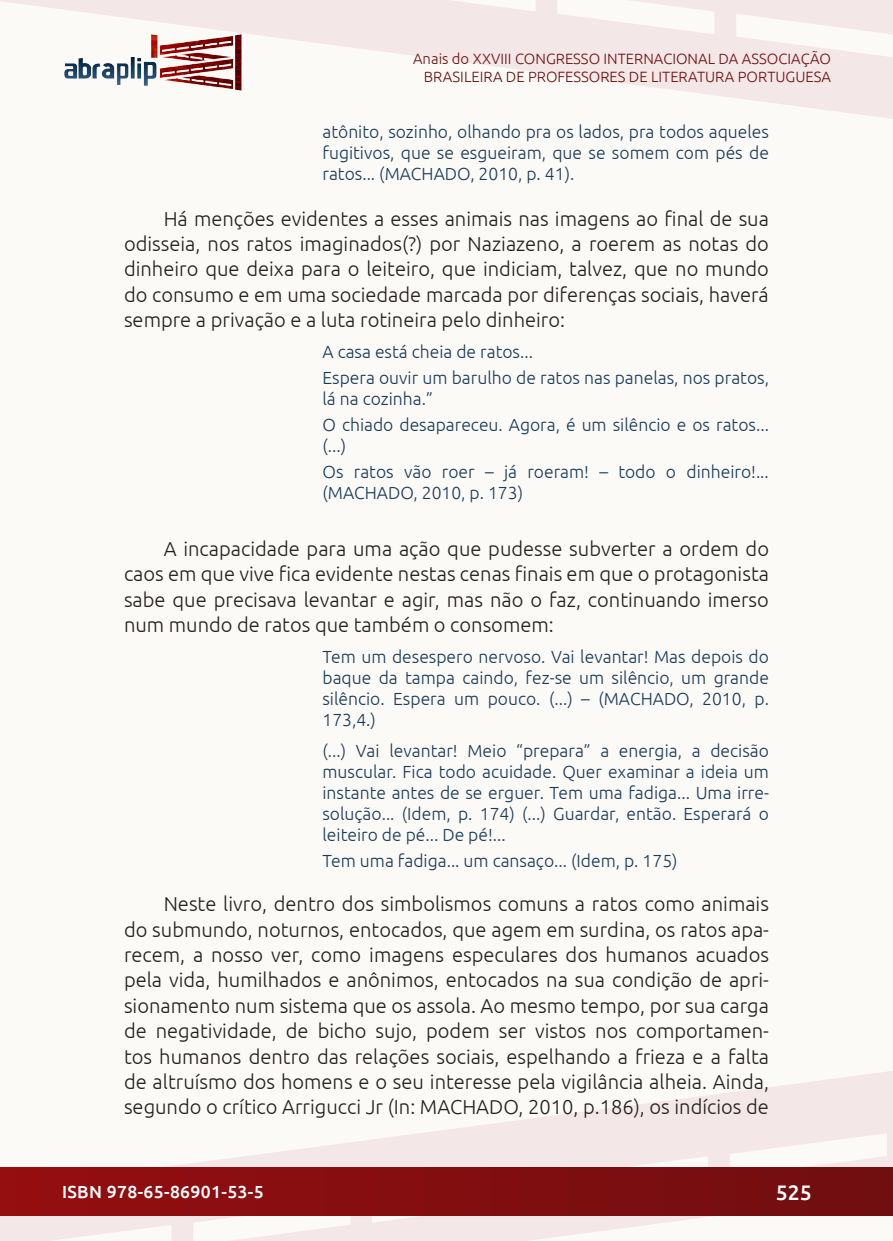
<style>
.page{position:relative;width:893px;height:1241px;background:#fff}
.page>*{position:absolute;margin:0;border:0;box-sizing:border-box;transform-origin:0 0}
.t1{font:500 21px "Ubuntu";color:#fff}
._7_CORPO{font:300 20.12px/25.4px "Ubuntu";color:#231f20;text-align:justify}
._9_1_CITAÇÃO_INIC{font:300 17.5px/21px "Ubuntu";color:#183b58;text-align:justify}
._9_CITAÇÃO{font:300 17.5px/21px "Ubuntu";color:#183b58;text-align:justify}
._9_2_CITAÇÃO_MEIO{font:300 17.5px/21px "Ubuntu";color:#183b58}
._9_3_CITAÇÃO_FIM{font:300 17.5px/21px "Ubuntu";color:#183b58}
.t2{font:500 17.5px "Ubuntu";letter-spacing:.02em;color:#fff}
.t3{font:300 14.88px/17.8px "Ubuntu";color:#700e10;text-align:right}
</style>
<div class="page">
<div style="left:0;top:0;width:893px;height:1240px;background:#fcfaf7"></div>
<svg style="left:0;top:1071px;width:893px;height:169px"></svg>
<svg style="left:0;top:0;width:893px;height:119px"></svg>
<div style="left:1px;top:1167px;width:891px;height:47px;background:linear-gradient(to right,#950e10,#700e10)"></div>
<img style="left:62px;top:31px;width:182px;height:62px">
<p class="t3" style="left:413px;top:49px;width:419px">Anais do XXVIII CONGRESSO INTERNACIONAL DA ASSOCIAÇÃO<br>BRASILEIRA DE PROFESSORES DE LITERATURA PORTUGUESA</p>
<p class="_9_CITAÇÃO" style="left:322px;top:120px;width:448px">atônito, sozinho, olhando pra os lados, pra todos aqueles fugitivos, que se esgueiram, que se somem com pés de ratos... (MACHADO, 2010, p. 41).</p>
<p class="_7_CORPO" style="left:124px;top:205px;width:646px;text-indent:40px">Há menções evidentes a esses animais nas imagens ao final de sua odisseia, nos ratos imaginados(?) por Naziazeno, a roerem as notas do dinheiro que deixa para o leiteiro, que indiciam, talvez, que no mundo do consumo e em uma sociedade marcada por diferenças sociais, haverá sempre a privação e a luta rotineira pelo dinheiro:</p>
<p class="_9_1_CITAÇÃO_INIC" style="left:322px;top:341px;width:212px">A casa está cheia de ratos...</p>
<p class="_9_2_CITAÇÃO_MEIO" style="left:322px;top:367px;width:448px">Espera ouvir um barulho de ratos nas panelas, nos pratos, lá na cozinha.”</p>
<p class="_9_2_CITAÇÃO_MEIO" style="left:322px;top:414px;width:448px">O chiado desapareceu. Agora, é um silêncio e os ratos... (...)</p>
<p class="_9_3_CITAÇÃO_FIM" style="left:322px;top:461px;width:448px">Os ratos vão roer – já roeram! – todo o dinheiro!... (MACHADO, 2010, p. 173)</p>
<p class="_7_CORPO" style="left:124px;top:535px;width:646px;text-indent:40px">A incapacidade para uma ação que pudesse subverter a ordem do caos em que vive fica evidente nestas cenas finais em que o protagonista sabe que precisava levantar e agir, mas não o faz, continuando imerso num mundo de ratos que também o consomem:</p>
<p class="_9_1_CITAÇÃO_INIC" style="left:322px;top:645px;width:448px">Tem um desespero nervoso. Vai levantar! Mas depois do baque da tampa caindo, fez-se um silêncio, um grande silêncio. Espera um pouco. (...) – (MACHADO, 2010, p.<br>173,4.)</p>
<p class="_9_1_CITAÇÃO_INIC" style="left:322px;top:739px;width:448px">(...) Vai levantar! Meio “prepara” a energia, a decisão muscular. Fica todo acuidade. Quer examinar a ideia um instante antes de se erguer. Tem uma fadiga... Uma irre&shy;solução... (Idem, p. 174) (...) Guardar, então. Esperará o leiteiro de pé... De pé!...</p>
<p class="_9_3_CITAÇÃO_FIM" style="left:322px;top:849px;width:357px">Tem uma fadiga... um cansaço... (Idem, p. 175)</p>
<p class="_7_CORPO" style="left:124px;top:890px;width:646px;text-indent:40px">Neste livro, dentro dos simbolismos comuns a ratos como animais do submundo, noturnos, entocados, que agem em surdina, os ratos apa&shy;recem, a nosso ver, como imagens especulares dos humanos acuados pela vida, humilhados e anônimos, entocados na sua condição de apri&shy;sionamento num sistema que os assola. Ao mesmo tempo, por sua carga de negatividade, de bicho sujo, podem ser vistos nos comportamen&shy;tos humanos dentro das relações sociais, espelhando a frieza e a falta de altruísmo dos homens e o seu interesse pela vigilância alheia. Ainda, segundo o crítico Arrigucci Jr (In: MACHADO, 2010, p.186), os indícios de</p>
<p class="t2" style="left:62px;top:1180px;width:203px">ISBN 978-65-86901-53-5</p>
<p class="t1" style="left:776px;top:1178px;width:37px">525</p>
</div>
